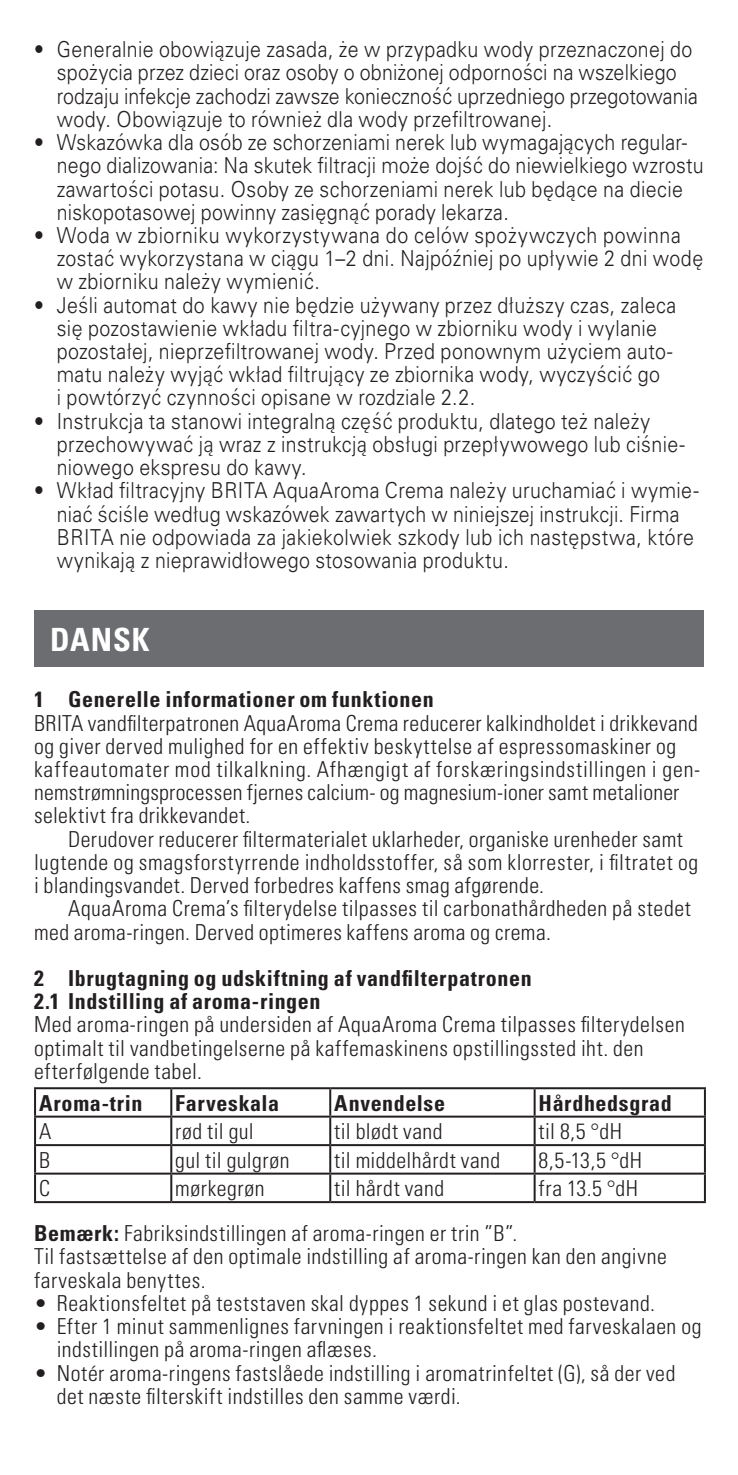
<style>
.page{position:relative;width:738px;height:1475px;background:#fff}
.page>*{position:absolute;margin:0;border:0;box-sizing:border-box;transform-origin:0 0}
.t1{font:700 condensed 32px "Univers";letter-spacing:.025em;color:#fff}
.t2{font:300 condensed 22px/23.2px "Univers";letter-spacing:.025em;color:#231f20}
.t3{font:300 22px/23.2px "Univers CE";letter-spacing:.02em;color:#231f20;scale:.89 1}
.t4{font:700 condensed 22px/23.2px "Univers";letter-spacing:.025em;color:#231f20}
.s1{font-weight:700}
</style>
<div class="page">
<div style="left:34px;top:610px;width:669px;height:57px;background:#6c6d70"></div>
<hr style="left:170px;top:1089px;width:2px;height:26px;background:#231f20">
<hr style="left:329px;top:1089px;width:2px;height:26px;background:#231f20">
<hr style="left:533px;top:1089px;width:2px;height:26px;background:#231f20">
<hr style="left:34px;top:1115px;width:137px;height:2px;background:#231f20">
<hr style="left:171px;top:1115px;width:159px;height:2px;background:#231f20">
<hr style="left:170px;top:1117px;width:2px;height:26px;background:#231f20">
<hr style="left:330px;top:1115px;width:204px;height:2px;background:#231f20">
<hr style="left:329px;top:1117px;width:2px;height:26px;background:#231f20">
<hr style="left:534px;top:1115px;width:171px;height:2px;background:#231f20">
<hr style="left:533px;top:1117px;width:2px;height:26px;background:#231f20">
<hr style="left:34px;top:1143px;width:137px;height:2px;background:#231f20">
<hr style="left:171px;top:1143px;width:159px;height:2px;background:#231f20">
<hr style="left:170px;top:1145px;width:2px;height:27px;background:#231f20">
<hr style="left:330px;top:1143px;width:204px;height:2px;background:#231f20">
<hr style="left:329px;top:1145px;width:2px;height:27px;background:#231f20">
<hr style="left:534px;top:1143px;width:171px;height:2px;background:#231f20">
<hr style="left:533px;top:1145px;width:2px;height:27px;background:#231f20">
<hr style="left:34px;top:1172px;width:137px;height:2px;background:#231f20">
<hr style="left:171px;top:1172px;width:159px;height:2px;background:#231f20">
<hr style="left:170px;top:1174px;width:2px;height:26px;background:#231f20">
<hr style="left:330px;top:1172px;width:204px;height:2px;background:#231f20">
<hr style="left:329px;top:1174px;width:2px;height:26px;background:#231f20">
<hr style="left:534px;top:1172px;width:171px;height:2px;background:#231f20">
<hr style="left:533px;top:1174px;width:2px;height:26px;background:#231f20">
<hr style="left:34px;top:1087px;width:137px;height:2px;background:#231f20">
<hr style="left:34px;top:1089px;width:2px;height:26px;background:#231f20">
<hr style="left:171px;top:1087px;width:159px;height:2px;background:#231f20">
<hr style="left:330px;top:1087px;width:204px;height:2px;background:#231f20">
<hr style="left:534px;top:1087px;width:171px;height:2px;background:#231f20">
<hr style="left:703px;top:1089px;width:2px;height:26px;background:#231f20">
<hr style="left:34px;top:1117px;width:2px;height:26px;background:#231f20">
<hr style="left:703px;top:1117px;width:2px;height:26px;background:#231f20">
<hr style="left:34px;top:1145px;width:2px;height:27px;background:#231f20">
<hr style="left:703px;top:1145px;width:2px;height:27px;background:#231f20">
<hr style="left:34px;top:1174px;width:2px;height:26px;background:#231f20">
<hr style="left:703px;top:1174px;width:2px;height:26px;background:#231f20">
<hr style="left:34px;top:1200px;width:137px;height:2px;background:#231f20">
<hr style="left:171px;top:1200px;width:159px;height:2px;background:#231f20">
<hr style="left:330px;top:1200px;width:204px;height:2px;background:#231f20">
<hr style="left:534px;top:1200px;width:171px;height:2px;background:#231f20">
<p class="t3" style="left:57px;top:38px;width:721px;text-indent:-23px">• Generalnie obowiązuje zasada, że w przypadku wody przeznaczonej do spożycia przez dzieci oraz osoby o obniżonej odporności na wszelkiego rodzaju infekcje zachodzi zawsze konieczność uprzedniego przegotowania wody. Obowiązuje to również dla wody przefiltrowanej.</p>
<p class="t3" style="left:57px;top:131px;width:728px;text-indent:-23px">• Wskazówka dla osób ze schorzeniami nerek lub wymagających regular&shy;nego dializowania: Na skutek filtracji może dojść do niewielkiego wzrostu zawartości potasu. Osoby ze schorzeniami nerek lub będące na diecie niskopotasowej powinny zasięgnąć porady lekarza.</p>
<p class="t3" style="left:57px;top:224px;width:727px;text-indent:-23px">• Woda w zbiorniku wykorzystywana do celów spożywczych powinna zostać wykorzystana w ciągu 1–2 dni. Najpóźniej po upływie 2 dni wodę w zbiorniku należy wymienić.</p>
<p class="t3" style="left:57px;top:294px;width:697px;text-indent:-23px">• Jeśli automat do kawy nie będzie używany przez dłuższy czas, zaleca się pozostawienie wkładu filtra-cyjnego w zbiorniku wody i wylanie pozostałej, nieprzefiltrowanej wody. Przed ponownym użyciem auto&shy;matu należy wyjąć wkład filtrujący ze zbiornika wody, wyczyścić go<br>i powtórzyć czynności opisane w rozdziale 2.2.</p>
<p class="t3" style="left:57px;top:409px;width:706px;text-indent:-23px">• Instrukcja ta stanowi integralną część produktu, dlatego też należy przechowywać ją wraz z instrukcją obsługi przepływowego lub ciśnie&shy;niowego ekspresu do kawy.</p>
<p class="t3" style="left:57px;top:479px;width:722px;text-indent:-23px">• Wkład filtracyjny BRITA AquaAroma Crema należy uruchamiać i wymie&shy;niać ściśle według wskazówek zawartych w niniejszej instrukcji. Firma BRITA nie odpowiada za jakiekolwiek szkody lub ich następstwa, które wynikają z nieprawidłowego stosowania produktu.</p>
<h1 class="t1" style="left:50px;top:620px;width:101px">DANSK</h1>
<p class="t4" style="left:34px;top:687px;width:401px">1 Generelle informationer om funktionen</p>
<p class="t2" style="left:34px;top:710px;width:667px">BRITA vandfilterpatronen AquaAroma Crema reducerer kalkindholdet i drikkevand og giver derved mulighed for en effektiv beskyttelse af espressomaskiner og kaffeautomater mod tilkalkning. Afhængigt af forskæringsindstillingen i gen&shy;nemstrømningsprocessen fjernes calcium- og magnesium-ioner samt metalioner selektivt fra drikkevandet.</p>
<p class="t2" style="left:34px;top:826px;width:665px;text-indent:34px">Derudover reducerer filtermaterialet uklarheder, organiske urenheder samt lugtende og smagsforstyrrende indholdsstoffer, så som klorrester, i filtratet og i blandingsvandet. Derved forbedres kaffens smag afgørende.</p>
<p class="t2" style="left:34px;top:896px;width:657px;text-indent:34px">AquaAroma Crema’s filterydelse tilpasses til carbonathårdheden på stedet med aroma-ringen. Derved optimeres kaffens aroma og crema.</p>
<p class="t4" style="left:34px;top:966px;width:499px">2 Ibrugtagning og udskiftning af vandfilterpatronen<br>2.1 Indstilling af aroma-ringen</p>
<p class="t2" style="left:34px;top:1012px;width:651px">Med aroma-ringen på undersiden af AquaAroma Crema tilpasses filterydelsen optimalt til vandbetingelserne på kaffemaskinens opstillingssted iht. den efterfølgende tabel.</p>
<p class="t4" style="left:39px;top:1090px;width:105px">Aroma-trin</p>
<p class="t4" style="left:175px;top:1090px;width:105px">Farveskala</p>
<p class="t4" style="left:334px;top:1090px;width:112px">Anvendelse</p>
<p class="t4" style="left:538px;top:1090px;width:134px">Hårdhedsgrad</p>
<p class="t2" style="left:39px;top:1119px;width:14px">A</p>
<p class="t2" style="left:175px;top:1119px;width:80px">rød til gul</p>
<p class="t2" style="left:334px;top:1119px;width:110px">til blødt vand</p>
<p class="t2" style="left:538px;top:1119px;width:85px">til 8,5 °dH</p>
<p class="t2" style="left:39px;top:1148px;width:12px">B</p>
<p class="t2" style="left:175px;top:1148px;width:116px">gul til gulgrøn</p>
<p class="t2" style="left:334px;top:1148px;width:167px">til middelhårdt vand</p>
<p class="t2" style="left:538px;top:1148px;width:105px">8,5-13,5 °dH</p>
<p class="t2" style="left:39px;top:1176px;width:12px">C</p>
<p class="t2" style="left:175px;top:1176px;width:91px">mørkegrøn</p>
<p class="t2" style="left:334px;top:1176px;width:111px">til hårdt vand</p>
<p class="t2" style="left:538px;top:1176px;width:101px">fra 13.5 °dH</p>
<p class="t2" style="left:34px;top:1221px;width:634px"><span class="s1">Bemærk:</span> Fabriksindstillingen af aroma-ringen er trin ”B”.<br>Til fastsættelse af den optimale indstilling af aroma-ringen kan den angivne farveskala benyttes.</p>
<p class="t2" style="left:34px;top:1290px;width:622px">• Reaktionsfeltet på teststaven skal dyppes 1 sekund i et glas postevand.</p>
<p class="t2" style="left:57px;top:1314px;width:645px;text-indent:-23px">• Efter 1 minut sammenlignes farvningen i reaktionsfeltet med farveskalaen og indstillingen på aroma-ringen aflæses.</p>
<p class="t2" style="left:57px;top:1360px;width:619px;text-indent:-23px">• Notér aroma-ringens fastslåede indstilling i aromatrinfeltet (G), så der ved det næste filterskift indstilles den samme værdi.</p>
</div>
